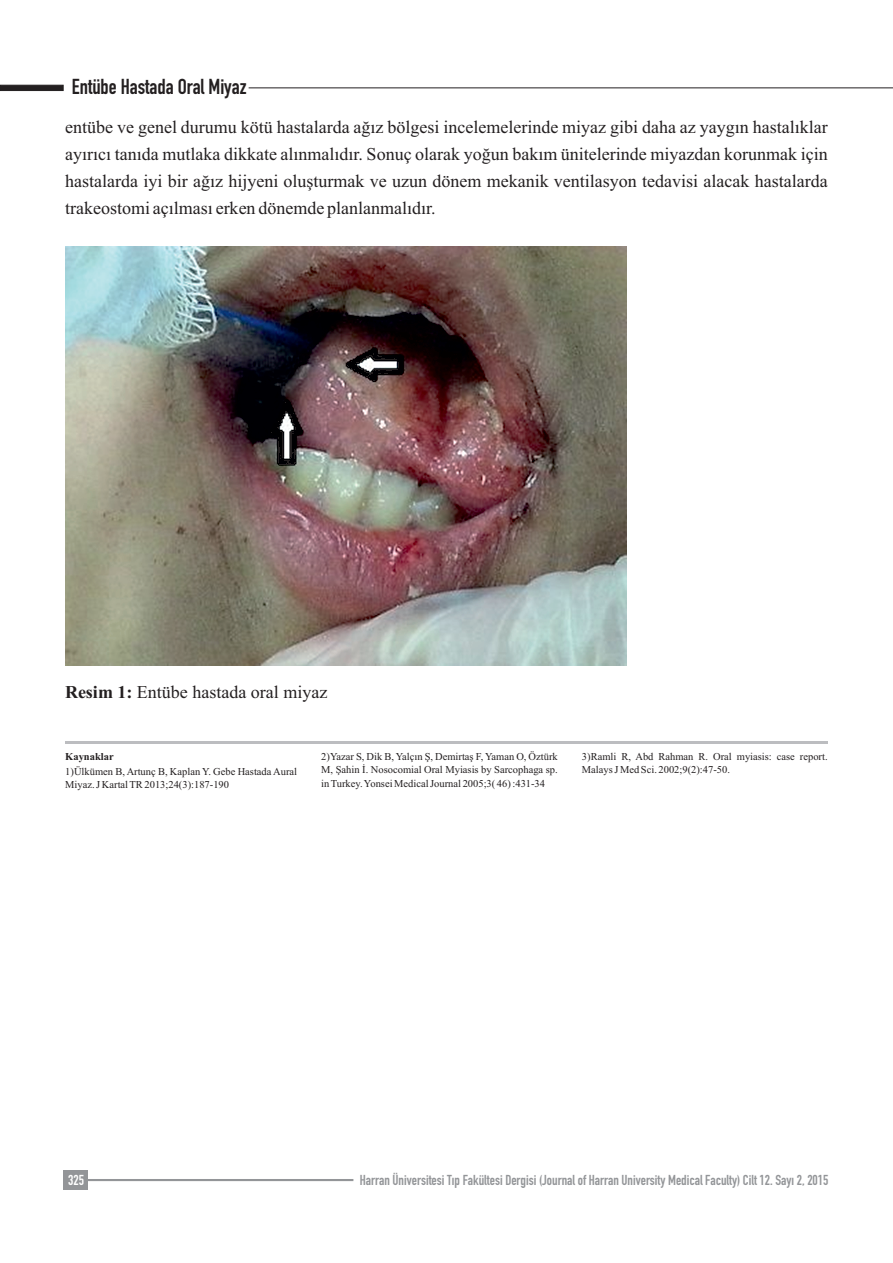
<style>
.page{position:relative;width:893px;height:1263px;background:#fff}
.page>*{position:absolute;margin:0;border:0;box-sizing:border-box;transform-origin:0 0}
.t1{font:21.3px "DIN Engsbek Alternate";color:#231f20}
.t2{font:18px/27px "Times New Roman";color:#231f20;text-align:justify}
.t3{font:14.25px "DIN Engsbek Alternate";color:#939598}
.t4{font:14.25px "DIN Engsbek Alternate";color:#fff}
.t5{font:10.5px/13.5px "Times New Roman";color:#231f20}
.t6{font:700 10.5px "Times New Roman";color:#231f20}
.s1{font-weight:700}
</style>
<div class="page">
<svg style="left:0;top:84px;width:64px;height:7px"></svg>
<hr style="left:249px;top:87px;width:644px;height:1px;background:#231f20">
<hr style="left:65px;top:741px;width:763px;height:2px;background:#bcbdc0">
<img style="left:65px;top:246px;width:561px;height:419px">
<div style="left:64px;top:1170px;width:24px;height:20px;background:#939598"></div>
<hr style="left:86px;top:1179px;width:267px;height:2px;background:#939598">
<p class="t1" style="left:72px;top:78px;width:176px">Entübe Hastada Oral Miyaz</p>
<p class="t2" style="left:65px;top:115px;width:764px">entübe ve genel durumu kötü hastalarda ağız bölgesi incelemelerinde miyaz gibi daha az yaygın hastalıklar ayırıcı tanıda mutlaka dikkate alınmalıdır. Sonuç olarak yoğun bakım ünitelerinde miyazdan korunmak için hastalarda iyi bir ağız hijyeni oluşturmak ve uzun dönem mekanik ventilasyon tedavisi alacak hastalarda trakeostomi açılması erken dönemde planlanmalıdır.</p>
<p class="t2" style="left:65px;top:680px;width:264px"><span class="s1">Resim 1:</span> Entübe hastada oral miyaz</p>
<p class="t6" style="left:65px;top:753px;width:50px">Kaynaklar</p>
<p class="t5" style="left:65px;top:765px;width:233px">1)Ülkümen B, Artunç B, Kaplan Y. Gebe Hastada Aural<br>Miyaz. J Kartal TR 2013;24(3):187-190</p>
<p class="t5" style="left:321px;top:750px;width:238px;text-align:justify">2)Yazar S, Dik B, Yalçın Ş, Demirtaş F, Yaman O, Öztürk M, Şahin İ. Nosocomial Oral Myiasis by Sarcophaga sp. in Turkey. Yonsei Medical Journal 2005;3( 46) :431-34</p>
<p class="t5" style="left:582px;top:750px;width:247px">3)Ramli R, Abd Rahman R. Oral myiasis: case report.<br>Malays J Med Sci. 2002;9(2):47-50.</p>
<p class="t4" style="left:68px;top:1175px;width:17px">325</p>
<p class="t3" style="left:360px;top:1175px;width:470px">Harran Üniversitesi Tıp Fakültesi Dergisi (Journal of Harran University Medical Faculty) Cilt 12. Sayı 2, 2015</p>
</div>
